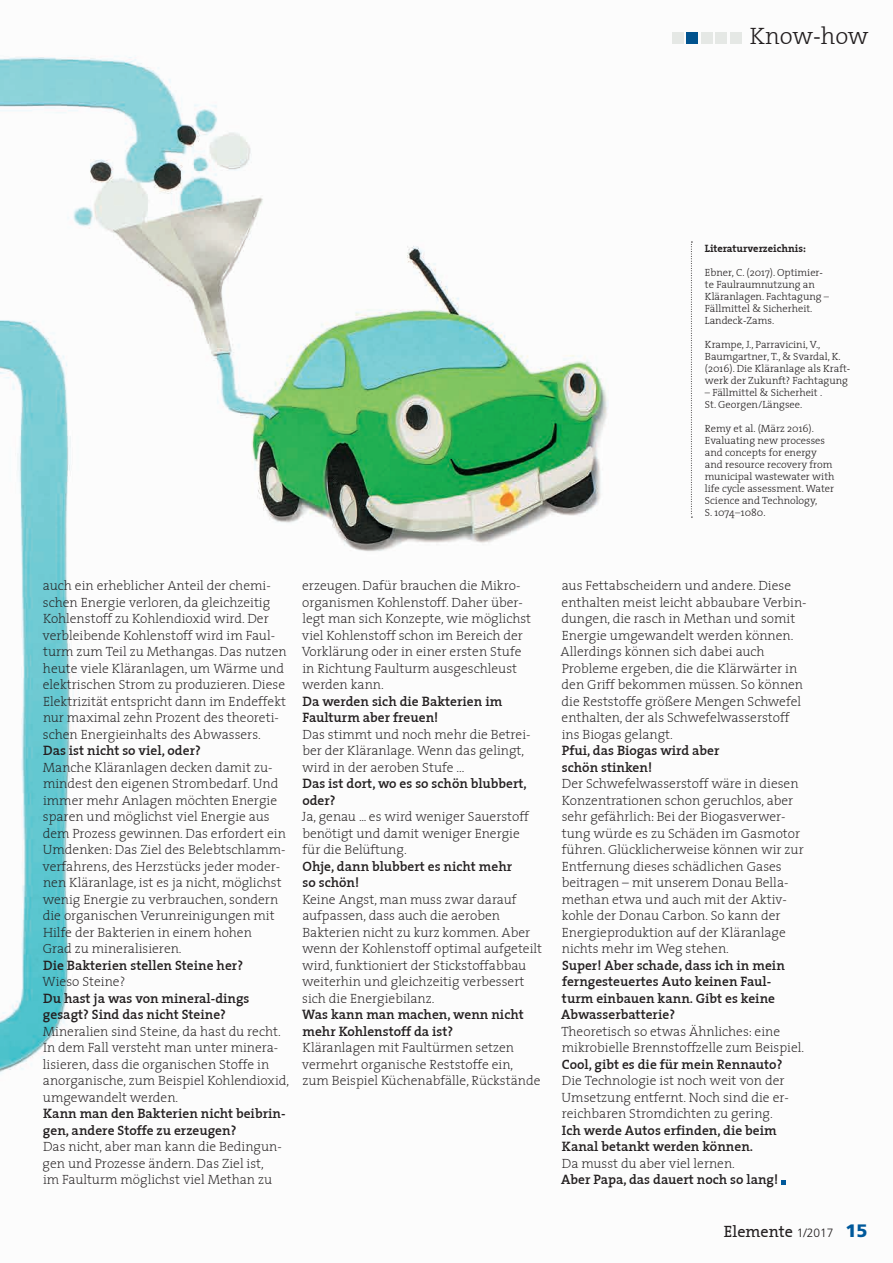
<style>
.page{position:relative;width:893px;height:1263px;background:#fff}
.page>*{position:absolute;margin:0;border:0;box-sizing:border-box;transform-origin:0 0}
.t1{font:24px "The Serif Light Plain";color:#231f20}
.t2{font:16.2px "The Serif Plain";color:#231f20}
.t3{font:13.5px/16.5px "The Serif Extra Light Plain";color:#231f20}
.t4{font:13.5px/16.5px "The Serif Semi Bold Plain";color:#231f20}
.t5{font:10.5px/12px "The Serif Light Plain";color:#231f20}
.t6{font:10.5px "The Serif Bold Plain";color:#231f20}
.s1{font-family:"Frutiger";font-weight:300;font-size:12px}
.s2{font-family:"Frutiger";font-weight:900;font-size:18px;color:#00599b}
</style>
<div class="page">
<img style="left:0;top:32px;width:786px;height:1153px">
<div style="left:672px;top:32px;width:11px;height:12px;background:#e5e8e5"></div>
<div style="left:686px;top:32px;width:12px;height:12px;background:#01538e"></div>
<div style="left:701px;top:32px;width:11px;height:12px;background:#e5e8e5"></div>
<div style="left:715px;top:32px;width:12px;height:12px;background:#e5e8e5"></div>
<div style="left:730px;top:32px;width:11px;height:12px;background:#e5e8e5"></div>
<svg style="left:781px;top:1180px;width:5px;height:4px"></svg>
<svg style="left:691px;top:242px;width:1px;height:276px"></svg>
<h1 class="t1" style="left:750px;top:16px;width:120px">Know-how</h1>
<p class="t6" style="left:705px;top:239px;width:103px">Literaturverzeichnis:</p>
<p class="t5" style="left:705px;top:266px;width:126px">Ebner, C. (2017). Optimier&shy;te Faulraumnutzung an<br>Kläranlagen. Fachtagung –<br>Fällmittel &amp; Sicherheit.<br>Landeck-Zams.</p>
<p class="t5" style="left:705px;top:338px;width:147px">Krampe, J., Parravicini, V.,<br>Baumgartner, T., &amp; Svardal, K. (2016). Die Kläranlage als Kraft&shy;werk der Zukunft? Fachtagung</p>
<p class="t5" style="left:705px;top:386px;width:119px">– Fällmittel &amp; Sicherheit .<br>St. Georgen/Längsee.</p>
<p class="t5" style="left:705px;top:422px;width:131px">Remy et al. (März 2016).<br>Evaluating new processes and concepts for energy and resource recovery from municipal wastewater with life cycle assessment. Water<br>Science and Technology,<br>S. 1074–1080.</p>
<p class="t3" style="left:43px;top:577px;width:246px">auch ein erheblicher Anteil der chemi&shy;schen Energie verloren, da gleichzeitig Kohlenstoff zu Kohlendioxid wird. Der verbleibende Kohlenstoff wird im Faul&shy;turm zum Teil zu Methangas. Das nutzen heute viele Kläranlagen, um Wärme und elektrischen Strom zu produzieren. Diese Elektrizität entspricht dann im Endeffekt nur maximal zehn Prozent des theoreti&shy;schen Energieinhalts des Abwassers.</p>
<p class="t4" style="left:43px;top:742px;width:159px">Das ist nicht so viel, oder?</p>
<p class="t3" style="left:43px;top:758px;width:245px">Manche Kläranlagen decken damit zu&shy;mindest den eigenen Strombedarf. Und immer mehr Anlagen möchten Energie sparen und möglichst viel Energie aus dem Prozess gewinnen. Das erfordert ein Umdenken: Das Ziel des Belebtschlamm&shy;verfahrens, des Herzstücks jeder moder&shy;nen Kläranlage, ist es ja nicht, möglichst wenig Energie zu verbrauchen, sondern die organischen Verunreinigungen mit Hilfe der Bakterien in einem hohen<br>Grad zu mineralisieren.</p>
<p class="t4" style="left:43px;top:956px;width:201px">Die Bakterien stellen Steine her?</p>
<p class="t3" style="left:43px;top:973px;width:84px">Wieso Steine?</p>
<p class="t4" style="left:43px;top:989px;width:208px">Du hast ja was von mineral-dings gesagt? Sind das nicht Steine?</p>
<p class="t3" style="left:43px;top:1022px;width:248px">Mineralien sind Steine, da hast du recht.<br>In dem Fall versteht man unter minera&shy;lisieren, dass die organischen Stoffe in anorganische, zum Beispiel Kohlendioxid, umgewandelt werden.</p>
<p class="t4" style="left:43px;top:1105px;width:244px">Kann man den Bakterien nicht beibrin&shy;gen, andere Stoffe zu erzeugen?</p>
<p class="t3" style="left:43px;top:1138px;width:241px">Das nicht, aber man kann die Bedingun&shy;gen und Prozesse ändern. Das Ziel ist, im Faulturm möglichst viel Methan zu</p>
<p class="t3" style="left:302px;top:577px;width:231px">erzeugen. Dafür brauchen die Mikro&shy;organismen Kohlenstoff. Daher über&shy;legt man sich Konzepte, wie möglichst viel Kohlenstoff schon im Bereich der Vorklärung oder in einer ersten Stufe in Richtung Faulturm ausgeschleust werden kann.</p>
<p class="t4" style="left:303px;top:692px;width:201px">Da werden sich die Bakterien im<br>Faulturm aber freuen!</p>
<p class="t3" style="left:302px;top:725px;width:230px">Das stimmt und noch mehr die Betrei&shy;ber der Kläranlage. Wenn das gelingt, wird in der aeroben Stufe …</p>
<p class="t4" style="left:302px;top:775px;width:226px">Das ist dort, wo es so schön blubbert, oder?</p>
<p class="t3" style="left:302px;top:808px;width:228px">Ja, genau ... es wird weniger Sauerstoff benötigt und damit weniger Energie für die Belüftung.</p>
<p class="t4" style="left:302px;top:857px;width:211px">Ohje, dann blubbert es nicht mehr so schön!</p>
<p class="t3" style="left:302px;top:890px;width:241px">Keine Angst, man muss zwar darauf aufpassen, dass auch die aeroben Bakterien nicht zu kurz kommen. Aber wenn der Kohlenstoff optimal aufgeteilt wird, funktioniert der Stickstoffabbau weiterhin und gleichzeitig verbessert sich die Energiebilanz.</p>
<p class="t4" style="left:302px;top:1006px;width:223px">Was kann man machen, wenn nicht mehr Kohlenstoff da ist?</p>
<p class="t3" style="left:302px;top:1039px;width:240px">Kläranlagen mit Faultürmen setzen vermehrt organische Reststoffe ein, zum Beispiel Küchenabfälle, Rückstände</p>
<p class="t3" style="left:561px;top:577px;width:248px">aus Fettabscheidern und andere. Diese enthalten meist leicht abbaubare Verbin&shy;dungen, die rasch in Methan und somit Energie umgewandelt werden können.<br>Allerdings können sich dabei auch Probleme ergeben, die die Klärwärter in den Griff bekommen müssen. So können die Reststoffe größere Mengen Schwefel enthalten, der als Schwefelwasserstoff ins Biogas gelangt.</p>
<p class="t4" style="left:562px;top:742px;width:159px">Pfui, das Biogas wird aber schön -stinken!</p>
<p class="t3" style="left:562px;top:775px;width:244px">Der Schwefelwasserstoff wäre in diesen Konzentrationen schon geruchlos, aber sehr gefährlich: Bei der Biogasverwer&shy;tung würde es zu Schäden im Gasmotor führen. Glücklicherweise können wir zur Entfernung dieses schädlichen Gases beitragen – mit unserem Donau Bella&shy;methan etwa und auch mit der Aktiv&shy;kohle der Donau Carbon. So kann der Energieproduktion auf der Kläranlage nichts mehr im Weg stehen.</p>
<p class="t4" style="left:561px;top:956px;width:225px">Super! Aber schade, dass ich in mein ferngesteuertes Auto keinen Faul&shy;turm einbauen kann. Gibt es keine<br>Abwasserbatterie?</p>
<p class="t3" style="left:561px;top:1022px;width:244px">Theoretisch so etwas Ähnliches: eine mikrobielle Brennstoffzelle zum Beispiel.</p>
<p class="t4" style="left:562px;top:1055px;width:222px">Cool, gibt es die für mein Rennauto?</p>
<p class="t3" style="left:562px;top:1072px;width:229px">Die Technologie ist noch weit von der<br>Umsetzung entfernt. Noch sind die er&shy;reichbaren Stromdichten zu gering.</p>
<p class="t4" style="left:562px;top:1121px;width:216px">Ich werde Autos erfinden, die beim<br>Kanal betankt werden können.</p>
<p class="t3" style="left:562px;top:1154px;width:175px">Da musst du aber viel lernen.</p>
<p class="t4" style="left:561px;top:1171px;width:219px">Aber Papa, das dauert noch so lang!</p>
<p class="t2" style="left:724px;top:1218px;width:145px">Elemente <span class="s1">1/2017</span> <span class="s2">15</span></p>
</div>
